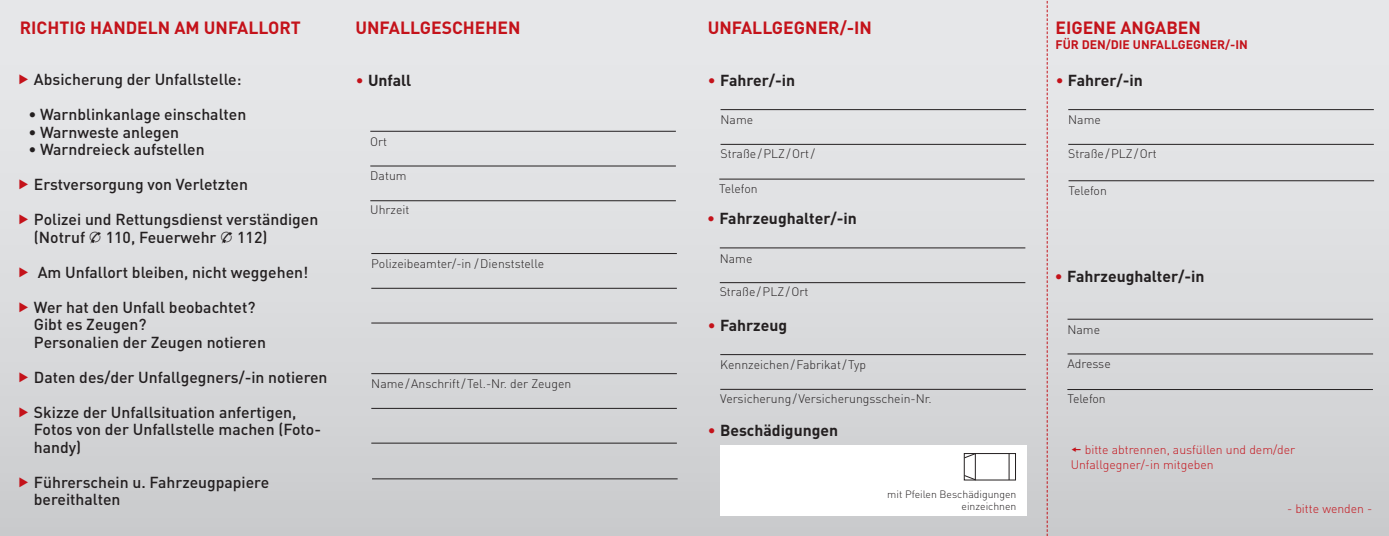
<style>
.page{position:relative;width:1389px;height:536px;background:#fff}
.page>*{position:absolute;margin:0;border:0;box-sizing:border-box;transform-origin:0 0}
.t1{font:700 17.5px "DIN";color:#c4121a}
.t2{font:500 15.75px/17.5px "DIN";color:#231f20}
.t3{font:700 15.75px "DIN";color:#231f20}
.t4{font:300 12.25px "DIN";color:#231f20}
.t5{font:300 12.25px/14.7px "DIN";color:#c4121a}
.t6{font:700 12.25px "DIN";color:#c4121a}
.t7{font:300 10.5px/12.2px "DIN";color:#231f20;text-align:right}
.s1{font-family:"European Pi Three";font-weight:400}
.s2{font-weight:300;color:#c4121a}
</style>
<div class="page">
<div style="left:0;top:0;width:1389px;height:536px;background:linear-gradient(to bottom,#eaebed,#cccdcf)"></div>
<hr style="left:370px;top:131px;width:306px;height:1px;background:#231f20">
<hr style="left:370px;top:165px;width:306px;height:1px;background:#231f20">
<hr style="left:370px;top:200px;width:306px;height:1px;background:#231f20">
<hr style="left:371px;top:253px;width:306px;height:1px;background:#231f20">
<hr style="left:371px;top:288px;width:306px;height:1px;background:#231f20">
<hr style="left:371px;top:322px;width:306px;height:1px;background:#231f20">
<hr style="left:371px;top:373px;width:306px;height:1px;background:#231f20">
<hr style="left:371px;top:408px;width:306px;height:1px;background:#231f20">
<hr style="left:371px;top:442px;width:306px;height:1px;background:#231f20">
<hr style="left:372px;top:478px;width:306px;height:1px;background:#231f20">
<hr style="left:721px;top:109px;width:305px;height:1px;background:#231f20">
<hr style="left:721px;top:144px;width:305px;height:1px;background:#231f20">
<hr style="left:720px;top:247px;width:305px;height:1px;background:#231f20">
<hr style="left:720px;top:282px;width:305px;height:1px;background:#231f20">
<hr style="left:720px;top:354px;width:306px;height:1px;background:#231f20">
<hr style="left:720px;top:389px;width:306px;height:1px;background:#231f20">
<div style="left:720px;top:445px;width:306px;height:71px;background:#fff"></div>
<div style="left:964px;top:453px;width:52px;height:27px;border:1px solid #231f20"></div>
<svg style="left:1009px;top:453px;width:1px;height:27px"></svg>
<svg style="left:963px;top:453px;width:13px;height:28px"></svg>
<hr style="left:1068px;top:109px;width:306px;height:1px;background:#231f20">
<hr style="left:1068px;top:144px;width:306px;height:1px;background:#231f20">
<hr style="left:1068px;top:319px;width:305px;height:1px;background:#231f20">
<hr style="left:1068px;top:353px;width:305px;height:1px;background:#231f20">
<svg style="left:1047px;top:0;width:1px;height:536px"></svg>
<hr style="left:719px;top:179px;width:306px;height:1px;background:#231f20">
<hr style="left:1069px;top:180px;width:305px;height:1px;background:#231f20">
<hr style="left:1067px;top:389px;width:306px;height:1px;background:#231f20">
<svg style="left:1072px;top:447px;width:9px;height:5px"></svg>
<svg style="left:20px;top:74px;width:8px;height:10px"></svg>
<svg style="left:20px;top:179px;width:8px;height:10px"></svg>
<svg style="left:20px;top:214px;width:8px;height:10px"></svg>
<svg style="left:20px;top:267px;width:8px;height:10px"></svg>
<svg style="left:20px;top:302px;width:8px;height:10px"></svg>
<svg style="left:20px;top:372px;width:8px;height:10px"></svg>
<svg style="left:20px;top:407px;width:8px;height:10px"></svg>
<svg style="left:20px;top:477px;width:8px;height:10px"></svg>
<p class="t1" style="left:20px;top:17px;width:282px">RICHTIG HANDELN AM UNFALLORT</p>
<p class="t2" style="left:34px;top:70px;width:209px">Absicherung der Unfallstelle:</p>
<p class="t2" style="left:28px;top:105px;width:219px">• Warnblinkanlage einschalten</p>
<p class="t2" style="left:28px;top:123px;width:152px">• Warnweste anlegen</p>
<p class="t2" style="left:28px;top:140px;width:178px">• Warndreieck aufstellen</p>
<p class="t2" style="left:34px;top:175px;width:216px">Erstversorgung von Verletzten</p>
<p class="t2" style="left:34px;top:210px;width:286px">Polizei und Rettungsdienst verständigen (Notruf <span class="s1">T</span> 110, Feuerwehr <span class="s1">T</span> 112)</p>
<p class="t2" style="left:38px;top:263px;width:272px">Am Unfallort bleiben, nicht weggehen!</p>
<p class="t2" style="left:34px;top:298px;width:234px">Wer hat den Unfall beobachtet?<br>Gibt es Zeugen?<br>Personalien der Zeugen notieren</p>
<p class="t2" style="left:34px;top:368px;width:295px">Daten des/der Unfallgegners/-in notieren</p>
<p class="t2" style="left:34px;top:403px;width:289px">Skizze der Unfallsituation anfertigen,<br>Fotos von der Unfallstelle machen (Foto&shy;handy)</p>
<p class="t2" style="left:34px;top:473px;width:237px">Führerschein u. Fahrzeugpapiere bereithalten</p>
<p class="t1" style="left:356px;top:17px;width:166px">UNFALLGESCHEHEN</p>
<p class="t3" style="left:355px;top:70px;width:57px"><span class="s2">•</span> UNFALL</p>
<p class="t4" style="left:370px;top:134px;width:18px">Ort</p>
<p class="t4" style="left:370px;top:168px;width:38px">Datum</p>
<p class="t4" style="left:370px;top:202px;width:41px">Uhrzeit</p>
<p class="t4" style="left:371px;top:256px;width:174px">Polizeibeamter/-in /Dienststelle</p>
<p class="t4" style="left:371px;top:376px;width:201px">Name/Anschrift/Tel.-Nr. der Zeugen</p>
<p class="t1" style="left:708px;top:17px;width:166px">UNFALLGEGNER/-IN</p>
<p class="t3" style="left:708px;top:70px;width:89px"><span class="s2">•</span> FAHRER/-IN</p>
<p class="t4" style="left:721px;top:112px;width:34px">Name</p>
<p class="t4" style="left:721px;top:146px;width:96px">Straße/PLZ/Ort/</p>
<p class="t1" style="left:1055px;top:16px;width:147px">EIGENE ANGABEN</p>
<p class="t6" style="left:1055px;top:36px;width:194px">FÜR DEN/DIE UNFALLGEGNER/-IN</p>
<p class="t3" style="left:1055px;top:70px;width:89px"><span class="s2">•</span> FAHRER/-IN</p>
<p class="t4" style="left:1068px;top:112px;width:34px">Name</p>
<p class="t4" style="left:1068px;top:146px;width:90px">Straße/PLZ/Ort</p>
<p class="t4" style="left:719px;top:181px;width:40px">Telefon</p>
<p class="t4" style="left:1069px;top:183px;width:40px">Telefon</p>
<p class="t3" style="left:707px;top:208px;width:152px"><span class="s2">•</span> FAHRZEUGHALTER/-IN</p>
<p class="t4" style="left:720px;top:250px;width:34px">Name</p>
<p class="t4" style="left:720px;top:284px;width:90px">Straße/PLZ/Ort</p>
<p class="t3" style="left:707px;top:315px;width:81px"><span class="s2">•</span> FAHRZEUG</p>
<p class="t4" style="left:720px;top:357px;width:147px">Kennzeichen/Fabrikat/Typ</p>
<p class="t4" style="left:720px;top:391px;width:213px">Versicherung/Versicherungsschein-Nr.</p>
<p class="t3" style="left:707px;top:420px;width:132px"><span class="s2">•</span> BESCHÄDIGUNGEN</p>
<p class="t7" style="left:887px;top:488px;width:131px">mit Pfeilen Beschädigungen einzeichnen</p>
<p class="t3" style="left:1055px;top:266px;width:152px"><span class="s2">•</span> FAHRZEUGHALTER/-IN</p>
<p class="t4" style="left:1068px;top:322px;width:34px">Name</p>
<p class="t4" style="left:1068px;top:356px;width:45px">Adresse</p>
<p class="t4" style="left:1067px;top:391px;width:40px">Telefon</p>
<p class="t5" style="left:1071px;top:442px;width:226px;text-indent:14px">bitte abtrennen, ausfüllen und dem/der<br>Unfallgegner/-in mitgeben</p>
<p class="t5" style="left:1287px;top:501px;width:87px">- bitte wenden -</p>
</div>
